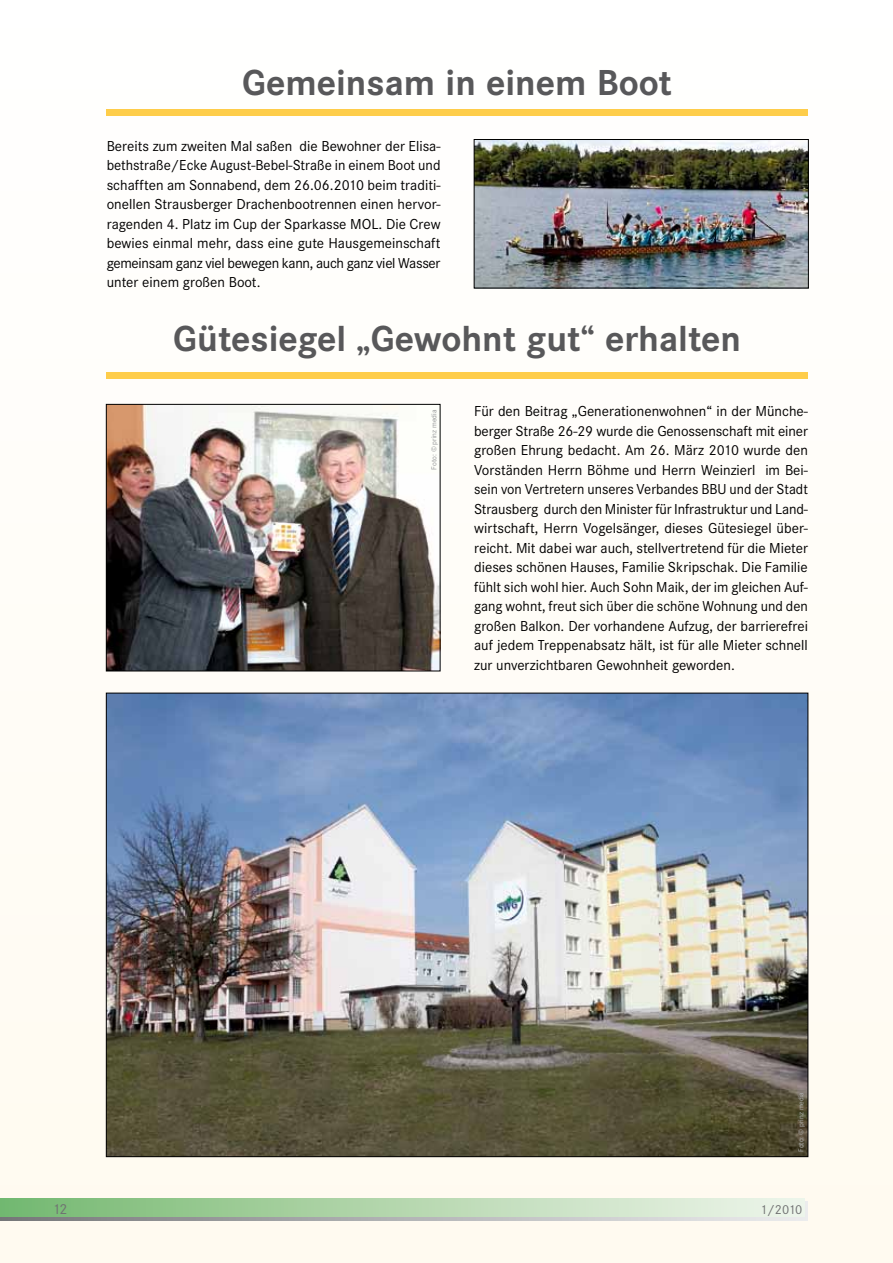
<style>
.page{position:relative;width:893px;height:1263px;background:#fffdfa}
.page>*{position:absolute;margin:0;border:0;box-sizing:border-box;transform-origin:0 0}
.t1{font:700 37.5px "Corporate S";color:#58585a}
.t2{font:15px/19.5px "Corporate S";color:#000;text-align:justify}
.t3{font:15px "Corporate S";color:#707172}
.t4{font:13.5px "Corporate S";color:#707172}
.t5{font:7.5px "Corporate S";color:#929395}
.t6{font:7.5px "Corporate S";color:#b1b3b4}
</style>
<div class="page">
<div style="left:107px;top:109px;width:701px;height:7px;background:#fecd4a"></div>
<img style="left:476px;top:141px;width:331px;height:145px">
<div style="left:474px;top:139px;width:335px;height:149px;border:1px solid #000"></div>
<div style="left:106px;top:372px;width:702px;height:7px;background:#fecd4a"></div>
<img style="left:108px;top:406px;width:330px;height:263px">
<div style="left:106px;top:404px;width:334px;height:267px;border:1px solid #000"></div>
<img style="left:108px;top:695px;width:698px;height:460px">
<div style="left:0;top:1202px;width:808px;height:18px;background:linear-gradient(to right,#77787a,#edeeef)"></div>
<div style="left:0;top:1199px;width:805px;height:18px;background:linear-gradient(to right,#76b971,#f1f6ec)"></div>
<h1 class="t1" style="left:242px;top:61px;width:431px">Gemeinsam in einem Boot</h1>
<p class="t2" style="left:107px;top:136px;width:335px">Bereits zum zweiten Mal saßen die Bewohner der Elisa&shy;bethstraße/Ecke August-Bebel-Straße in einem Boot und schafften am Sonnabend, dem 26.06.2010 beim traditi&shy;onellen Strausberger Drachenbootrennen einen hervor&shy;ragenden 4. Platz im Cup der Sparkasse MOL. Die Crew bewies einmal mehr, dass eine gute Hausgemeinschaft gemeinsam ganz viel bewegen kann, auch ganz viel Wasser unter einem großen Boot.</p>
<h1 class="t1" style="left:173px;top:317px;width:569px">Gütesiegel „Gewohnt gut“ erhalten</h1>
<p class="t5" style="left:430px;top:470px;width:61px;rotate:-90deg">Foto: © prinz media</p>
<p class="t2" style="left:474px;top:402px;width:335px">Für den Beitrag „Generationenwohnen“ in der Münche&shy;berger Straße 26-29 wurde die Genossenschaft mit einer großen Ehrung bedacht. Am 26. März 2010 wurde den Vorständen Herrn Böhme und Herrn Weinzierl im Bei&shy;sein von Vertretern unseres Verbandes BBU und der Stadt Strausberg durch den Minister für Infrastruktur und Land&shy;wirtschaft, Herrn Vogelsänger, dieses Gütesiegel über&shy;reicht. Mit dabei war auch, stellvertretend für die Mieter dieses schönen Hauses, Familie Skripschak. Die Familie fühlt sich wohl hier. Auch Sohn Maik, der im gleichen Auf&shy;gang wohnt, freut sich über die schöne Wohnung und den großen Balkon. Der vorhandene Aufzug, der barrierefrei auf jedem Treppenabsatz hält, ist für alle Mieter schnell zur unverzichtbaren Gewohnheit geworden.</p>
<p class="t6" style="left:797px;top:1152px;width:61px;rotate:-90deg">Foto: © prinz media</p>
<p class="t3" style="left:53px;top:1200px;width:17px">12</p>
<p class="t4" style="left:760px;top:1202px;width:44px">1/2010</p>
</div>
